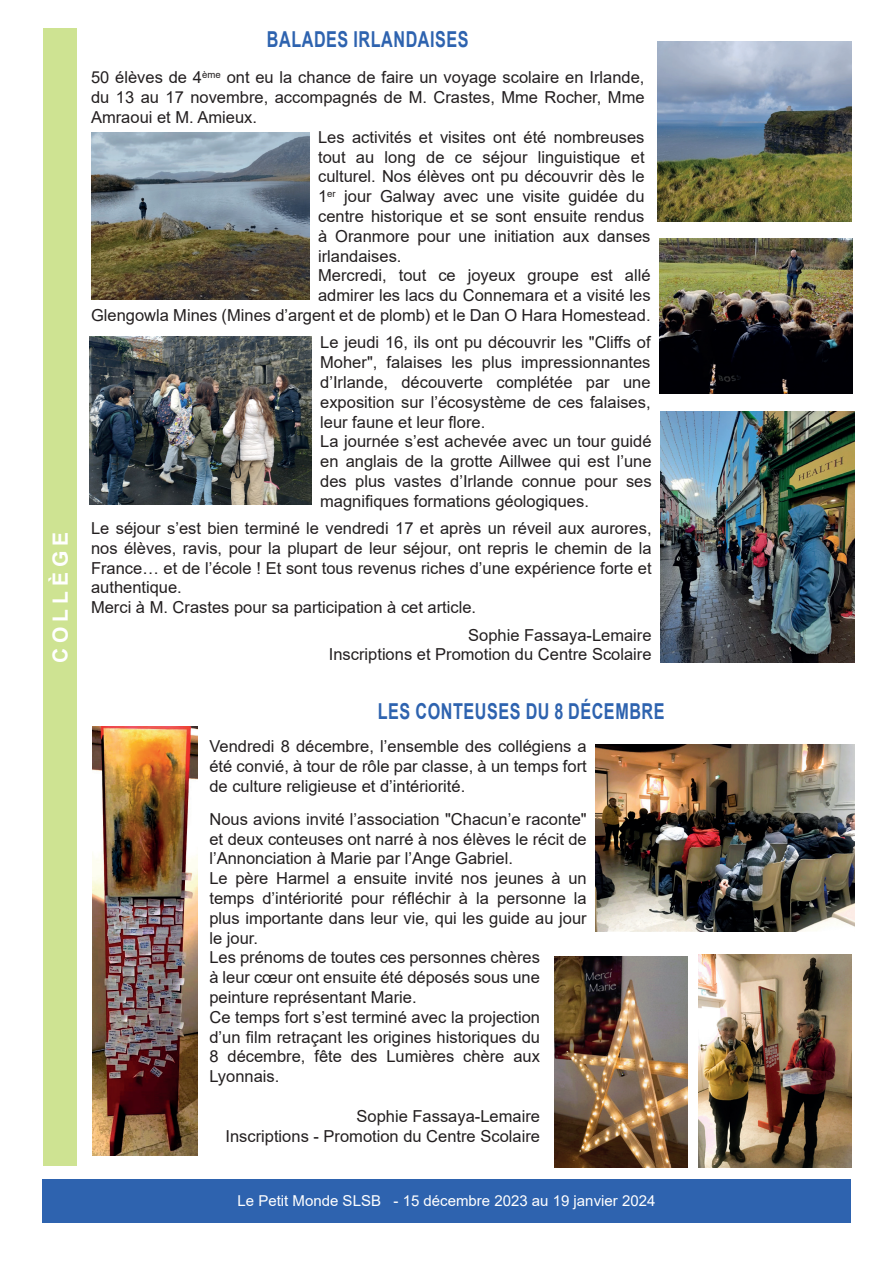
<style>
.page{position:relative;width:893px;height:1263px;background:#fff}
.page>*{position:absolute;margin:0;border:0;box-sizing:border-box;transform-origin:0 0}
.t1{font:700 21.9px "Arial";letter-spacing:.035em;color:#2e63af;scale:.74 1}
.t2{font:700 21px "Arial";letter-spacing:.235em;color:#fff}
.t3{font:16.5px/19.8px "Arial";color:#231f20}
.t4{font:15px "Arial";color:#fff}
</style>
<div class="page">
<div style="left:42px;top:1179px;width:809px;height:43px;background:#2e63af"></div>
<div style="left:43px;top:28px;width:33px;height:1138px;background:#cee392"></div>
<img style="left:595px;top:744px;width:260px;height:187px">
<img style="left:90px;top:337px;width:222px;height:167px">
<img style="left:660px;top:411px;width:194px;height:251px">
<img style="left:659px;top:238px;width:194px;height:156px">
<img style="left:698px;top:954px;width:153px;height:214px">
<img style="left:92px;top:727px;width:106px;height:428px">
<img style="left:554px;top:956px;width:133px;height:212px">
<img style="left:658px;top:41px;width:193px;height:180px">
<img style="left:91px;top:132px;width:219px;height:168px">
<p class="t2" style="left:46px;top:663px;width:133px;rotate:-90deg">COLLÈGE</p>
<h1 class="t1" style="left:267px;top:24px;width:274px">BALADES IRLANDAISES</h1>
<p class="t3" style="left:91px;top:68px;width:555px">50 élèves de 4<sup>ème</sup> ont eu la chance de faire un voyage scolaire en Irlande,</p>
<p class="t3" style="left:91px;top:87px;width:555px">du 13 au 17 novembre, accompagnés de M. Crastes, Mme Rocher, Mme</p>
<p class="t3" style="left:91px;top:107px;width:167px">Amraoui et M. Amieux.</p>
<p class="t3" style="left:318px;top:127px;width:328px">Les activités et visites ont été nombreuses</p>
<p class="t3" style="left:318px;top:147px;width:328px">tout au long de ce séjour linguistique et</p>
<p class="t3" style="left:318px;top:167px;width:328px">culturel. Nos élèves ont pu découvrir dès le</p>
<p class="t3" style="left:318px;top:186px;width:328px">1<sup>er</sup> jour Galway avec une visite guidée du</p>
<p class="t3" style="left:318px;top:206px;width:328px">centre historique et se sont ensuite rendus</p>
<p class="t3" style="left:318px;top:226px;width:334px">à Oranmore pour une initiation aux danses</p>
<p class="t3" style="left:318px;top:246px;width:85px">irlandaises.</p>
<p class="t3" style="left:318px;top:266px;width:334px">Mercredi, tout ce joyeux groupe est allé</p>
<p class="t3" style="left:318px;top:285px;width:334px">admirer les lacs du Connemara et a visité les</p>
<p class="t3" style="left:91px;top:305px;width:561px">Glengowla Mines (Mines d’argent et de plomb) et le Dan O Hara Homestead.</p>
<p class="t3" style="left:320px;top:333px;width:333px">Le jeudi 16, ils ont pu découvrir les "Cliffs of Moher", falaises les plus impressionnantes d’Irlande, découverte complétée par une exposition sur l’écosystème de ces falaises, leur faune et leur flore.<br>La journée s’est achevée avec un tour guidé en anglais de la grotte Aillwee qui est l’une des plus vastes d’Irlande connue pour ses magnifiques formations géologiques.</p>
<p class="t3" style="left:91px;top:518px;width:562px">Le séjour s’est bien terminé le vendredi 17 et après un réveil aux aurores, nos élèves, ravis, pour la plupart de leur séjour, ont repris le chemin de la France… et de l’école ! Et sont tous revenus riches d’une expérience forte et authentique.<br>Merci à M. Crastes pour sa participation à cet article.</p>
<p class="t3" style="left:329px;top:625px;width:324px;text-align:right">Sophie Fassaya-Lemaire<br>Inscriptions et Promotion du Centre Scolaire</p>
<h1 class="t1" style="left:378px;top:695px;width:389px">LES CONTEUSES DU 8 DÉCEMBRE</h1>
<p class="t3" style="left:209px;top:736px;width:379px;text-align:justify">Vendredi 8 décembre, l’ensemble des collégiens a été convié, à tour de rôle par classe, à un temps fort de culture religieuse et d’intériorité.</p>
<p class="t3" style="left:209px;top:809px;width:379px">Nous avions invité l’association "Chacun’e raconte" et deux conteuses ont narré à nos élèves le récit de l’Annonciation à Marie par l’Ange Gabriel.<br>Le père Harmel a ensuite invité nos jeunes à un temps d’intériorité pour réfléchir à la personne la plus importante dans leur vie, qui les guide au jour le jour.<br>Les prénoms de toutes ces personnes chères<br>à leur cœur ont ensuite été déposés sous une peinture représentant Marie.<br>Ce temps fort s’est terminé avec la projection<br>d’un film retraçant les origines historiques du<br>8 décembre, fête des Lumières chère aux Lyonnais.</p>
<p class="t3" style="left:225px;top:1106px;width:316px;text-align:right">Sophie Fassaya-Lemaire<br>Inscriptions - Promotion du Centre Scolaire</p>
<p class="t4" style="left:238px;top:1191px;width:419px">Le Petit Monde SLSB - 15 décembre 2023 au 19 janvier 2024</p>
</div>
